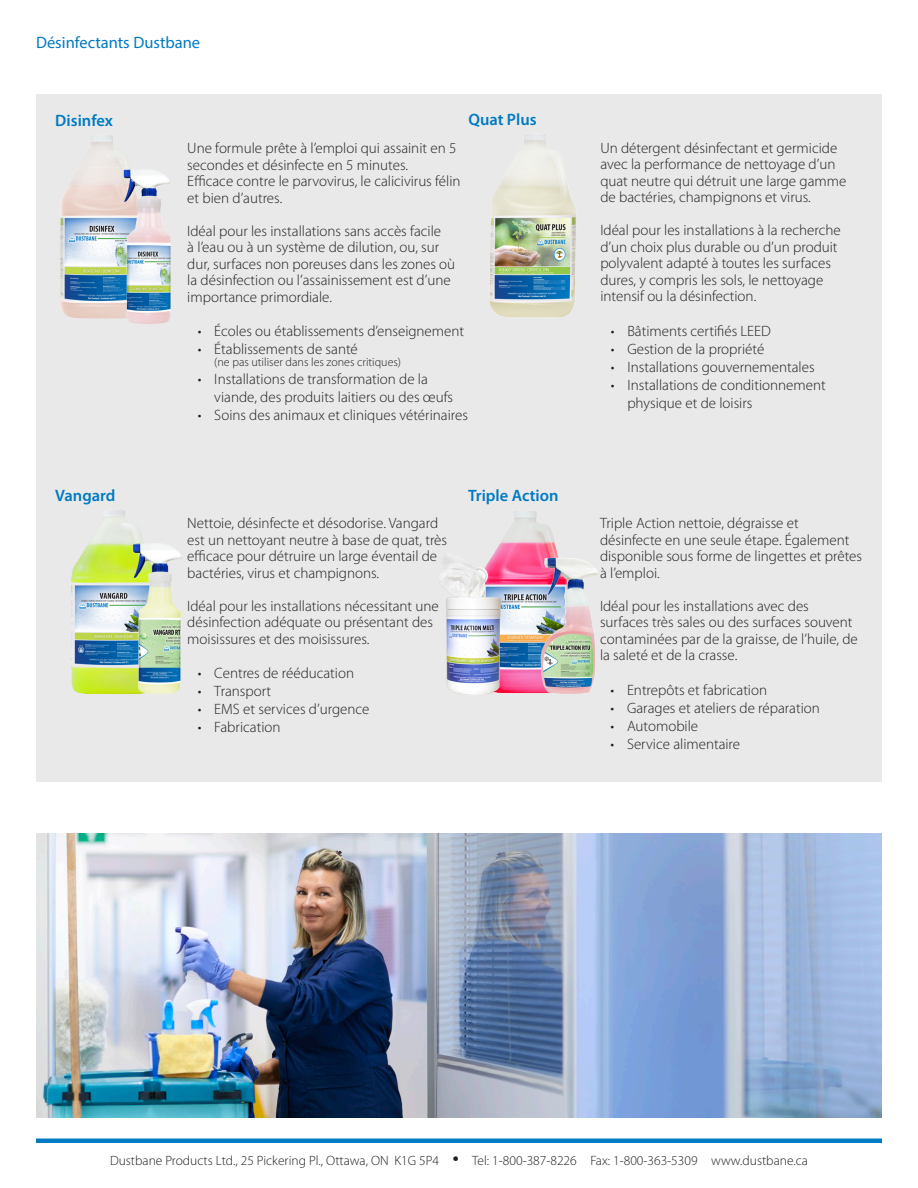
<style>
.page{position:relative;width:918px;height:1188px;background:#fff}
.page>*{position:absolute;margin:0;border:0;box-sizing:border-box;transform-origin:0 0}
.Body_Subheader{font:600 16.5px "Myriad Pro";color:#007ac2}
.Body_Subheader-2{font:16.5px "Myriad Pro";color:#007ac2}
.Body_Text{font:300 15px/16.5px "Myriad Pro";color:#231f20}
.Bullet_List{font:300 15px/18px "Myriad Pro";color:#231f20}
.t1{font:300 13.5px "Myriad Pro";color:#231f20}
.Bullet_List-2{font:300 12px "Myriad Pro";color:#231f20}
.s1{font-weight:900;font-size:16.5px}
</style>
<div class="page">
<div style="left:36px;top:1138px;width:846px;height:5px;background:#007ac2"></div>
<div style="left:36px;top:94px;width:846px;height:688px;background:#e9e9e9"></div>
<img style="left:60px;top:136px;width:59px;height:183px">
<img style="left:489px;top:140px;width:87px;height:178px">
<img style="left:71px;top:510px;width:70px;height:184px">
<img style="left:495px;top:511px;width:63px;height:44px">
<img style="left:36px;top:834px;width:846px;height:283px">
<img style="left:87px;top:162px;width:84px;height:162px">
<img style="left:115px;top:533px;width:67px;height:161px">
<img style="left:523px;top:555px;width:75px;height:139px">
<img style="left:442px;top:551px;width:81px;height:144px">
<p class="Body_Subheader-2" style="left:36px;top:33px;width:166px">Désinfectants Dustbane</p>
<p class="Body_Subheader" style="left:55px;top:110px;width:59px">Disinfex</p>
<p class="Body_Subheader" style="left:468px;top:109px;width:70px">Quat Plus</p>
<p class="Body_Subheader" style="left:55px;top:484px;width:62px">Vangard</p>
<p class="Body_Text" style="left:187px;top:140px;width:271px">Une formule prête à l’emploi qui assainit en 5 secondes et désinfecte en 5 minutes.</p>
<p class="Body_Text" style="left:187px;top:173px;width:275px">Efficace contre le parvovirus, le calicivirus félin et bien d’autres.</p>
<p class="Body_Text" style="left:187px;top:222px;width:269px">Idéal pour les installations sans accès facile<br>à l’eau ou à un système de dilution, ou, sur dur, surfaces non poreuses dans les zones où la désinfection ou l’assainissement est d’une importance primordiale.</p>
<p class="Bullet_List" style="left:198px;top:322px;width:268px">• Écoles ou établissements d’enseignement</p>
<p class="Bullet_List" style="left:198px;top:340px;width:162px">• Établissements de santé</p>
<p class="Bullet_List-2" style="left:214px;top:355px;width:188px">(ne pas utiliser dans les zones critiques)</p>
<p class="Bullet_List" style="left:214px;top:370px;width:240px;text-indent:-16px">• Installations de transformation de la viande, des produits laitiers ou des œufs</p>
<p class="Bullet_List" style="left:198px;top:406px;width:272px">• Soins des animaux et cliniques vétérinaires</p>
<p class="Body_Text" style="left:187px;top:515px;width:261px">Nettoie, désinfecte et désodorise. Vangard est un nettoyant neutre à base de quat, très efficace pour détruire un large éventail de bactéries, virus et champignons.</p>
<p class="Body_Text" style="left:187px;top:597px;width:253px">Idéal pour les installations nécessitant une désinfection adéquate ou présentant des moisissures et des moisissures.</p>
<p class="Bullet_List" style="left:198px;top:664px;width:158px">• Centres de rééducation</p>
<p class="Bullet_List" style="left:198px;top:682px;width:75px">• Transport</p>
<p class="Bullet_List" style="left:198px;top:700px;width:173px">• EMS et services d’urgence</p>
<p class="Bullet_List" style="left:198px;top:718px;width:84px">• Fabrication</p>
<p class="Body_Subheader" style="left:468px;top:485px;width:92px">Triple Action</p>
<p class="Body_Text" style="left:600px;top:139px;width:247px">Un détergent désinfectant et germicide avec la performance de nettoyage d’un quat neutre qui détruit une large gamme de bactéries, champignons et virus.</p>
<p class="Body_Text" style="left:600px;top:222px;width:242px">Idéal pour les installations à la recherche d’un choix plus durable ou d’un produit polyvalent adapté à toutes les surfaces dures, y compris les sols, le nettoyage intensif ou la désinfection.</p>
<p class="Bullet_List" style="left:611px;top:322px;width:162px">• Bâtiments certifiés LEED</p>
<p class="Bullet_List" style="left:611px;top:340px;width:155px">• Gestion de la propriété</p>
<p class="Bullet_List" style="left:611px;top:358px;width:205px">• Installations gouvernementales</p>
<p class="Bullet_List" style="left:627px;top:376px;width:200px;text-indent:-16px">• Installations de conditionnement physique et de loisirs</p>
<p class="Body_Text" style="left:600px;top:515px;width:264px">Triple Action nettoie, dégraisse et désinfecte en une seule étape. Également disponible sous forme de lingettes et prêtes à l’emploi.</p>
<p class="Body_Text" style="left:600px;top:598px;width:259px">Idéal pour les installations avec des surfaces très sales ou des surfaces souvent contaminées par de la graisse, de l’huile, de la saleté et de la crasse.</p>
<p class="Bullet_List" style="left:610px;top:681px;width:158px">• Entrepôts et fabrication</p>
<p class="Bullet_List" style="left:610px;top:699px;width:211px">• Garages et ateliers de réparation</p>
<p class="Bullet_List" style="left:610px;top:717px;width:89px">• Automobile</p>
<p class="Bullet_List" style="left:610px;top:735px;width:131px">• Service alimentaire</p>
<p class="t1" style="left:110px;top:1152px;width:699px">Dustbane Products Ltd., 25 Pickering Pl., Ottawa, ON K1G 5P4 <span class="s1">•</span> Tel: 1-800-387-8226 Fax: 1-800-363-5309 www.dustbane.ca</p>
</div>
